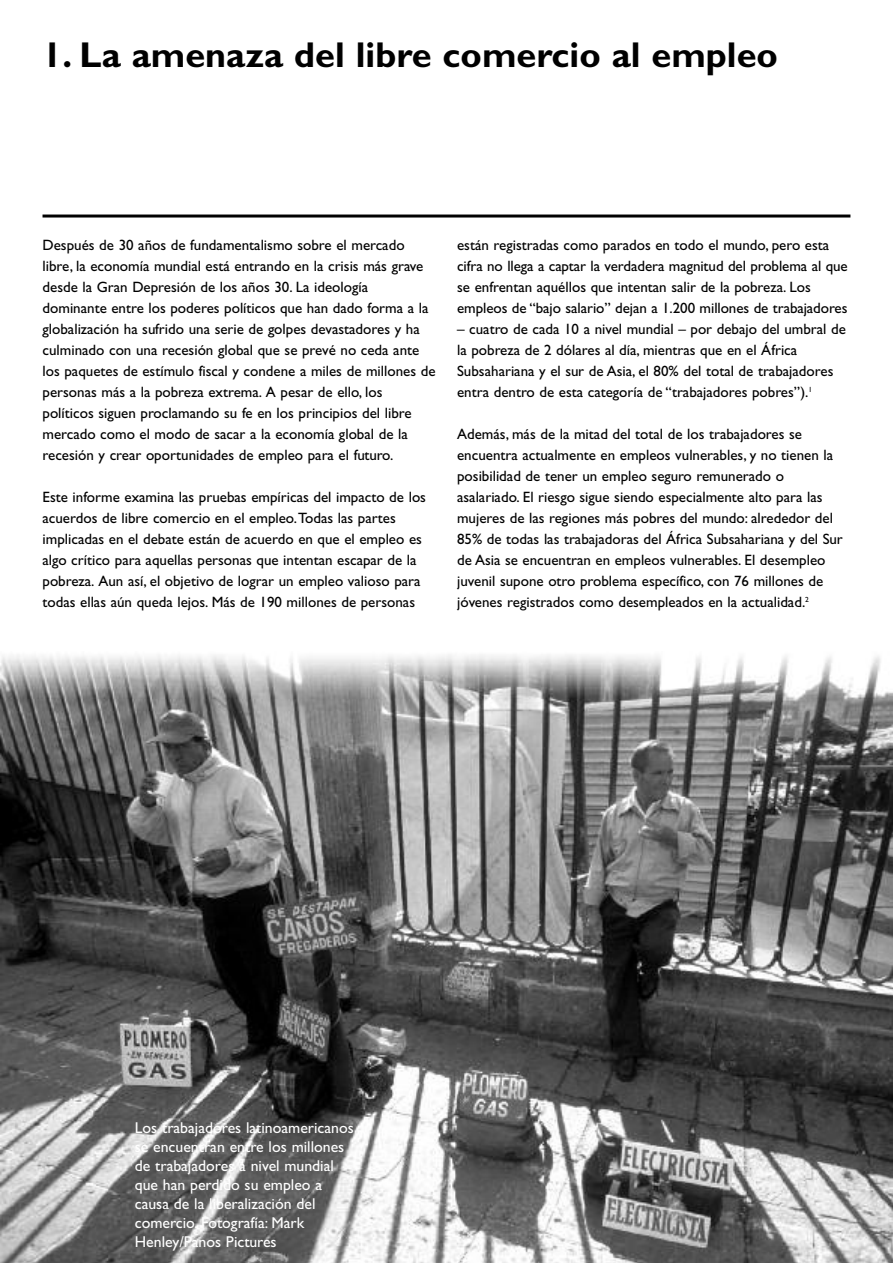
<style>
.page{position:relative;width:893px;height:1263px;background:#fff}
.page>*{position:absolute;margin:0;border:0;box-sizing:border-box;transform-origin:0 0}
.t1{font:700 36px "Gill Sans";color:#000}
.t2{font:15.75px/18.9px "Gill Sans";color:#fff}
.t3{font:15px/21px "Gill Sans";color:#000}
</style>
<div class="page">
<hr style="left:43px;top:215px;width:807px;height:3px;background:#000">
<img style="left:1px;top:655px;width:892px;height:608px">
<h1 class="t1" style="left:43px;top:41px;width:737px">1. La amenaza del libre comercio al empleo</h1>
<p class="t3" style="left:43px;top:236px;width:395px">Después de 30 años de fundamentalismo sobre el mercado libre, la economía mundial está entrando en la crisis más grave desde la Gran Depresión de los años 30. La ideología dominante entre los poderes políticos que han dado forma a la globalización ha sufrido una serie de golpes devastadores y ha culminado con una recesión global que se prevé no ceda ante los paquetes de estímulo fiscal y condene a miles de millones de personas más a la pobreza extrema. A pesar de ello, los políticos siguen proclamando su fe en los principios del libre mercado como el modo de sacar a la economía global de la recesión y crear oportunidades de empleo para el futuro.</p>
<p class="t3" style="left:43px;top:488px;width:385px">Este informe examina las pruebas empíricas del impacto de los acuerdos de libre comercio en el empleo.Todas las partes implicadas en el debate están de acuerdo en que el empleo es algo crítico para aquellas personas que intentan escapar de la pobreza. Aun así, el objetivo de lograr un empleo valioso para todas ellas aún queda lejos. Más de 190 millones de personas</p>
<p class="t3" style="left:457px;top:236px;width:392px">están registradas como parados en todo el mundo, pero esta cifra no llega a captar la verdadera magnitud del problema al que se enfrentan aquéllos que intentan salir de la pobreza. Los empleos de “bajo salario” dejan a 1.200 millones de trabajadores</p>
<p class="t3" style="left:457px;top:320px;width:390px">– cuatro de cada 10 a nivel mundial – por debajo del umbral de la pobreza de 2 dólares al día, mientras que en el África Subsahariana y el sur de Asia, el 80% del total de trabajadores entra dentro de esta categoría de “trabajadores pobres”).<sup>1</sup></p>
<p class="t3" style="left:457px;top:425px;width:387px">Además, más de la mitad del total de los trabajadores se encuentra actualmente en empleos vulnerables, y no tienen la posibilidad de tener un empleo seguro remunerado o asalariado. El riesgo sigue siendo especialmente alto para las mujeres de las regiones más pobres del mundo: alrededor del 85% de todas las trabajadoras del África Subsahariana y del Sur de Asia se encuentran en empleos vulnerables. El desempleo juvenil supone otro problema específico, con 76 millones de jóvenes registrados como desempleados en la actualidad.<sup>2</sup></p>
<p class="t2" style="left:135px;top:1120px;width:221px">Los trabajadores latinoamericanos se encuentran entre los millones de trabajadores a nivel mundial que han perdido su empleo a causa de la liberalización del comercio. Fotografía: Mark<br>Henley/Panos Pictures</p>
</div>
